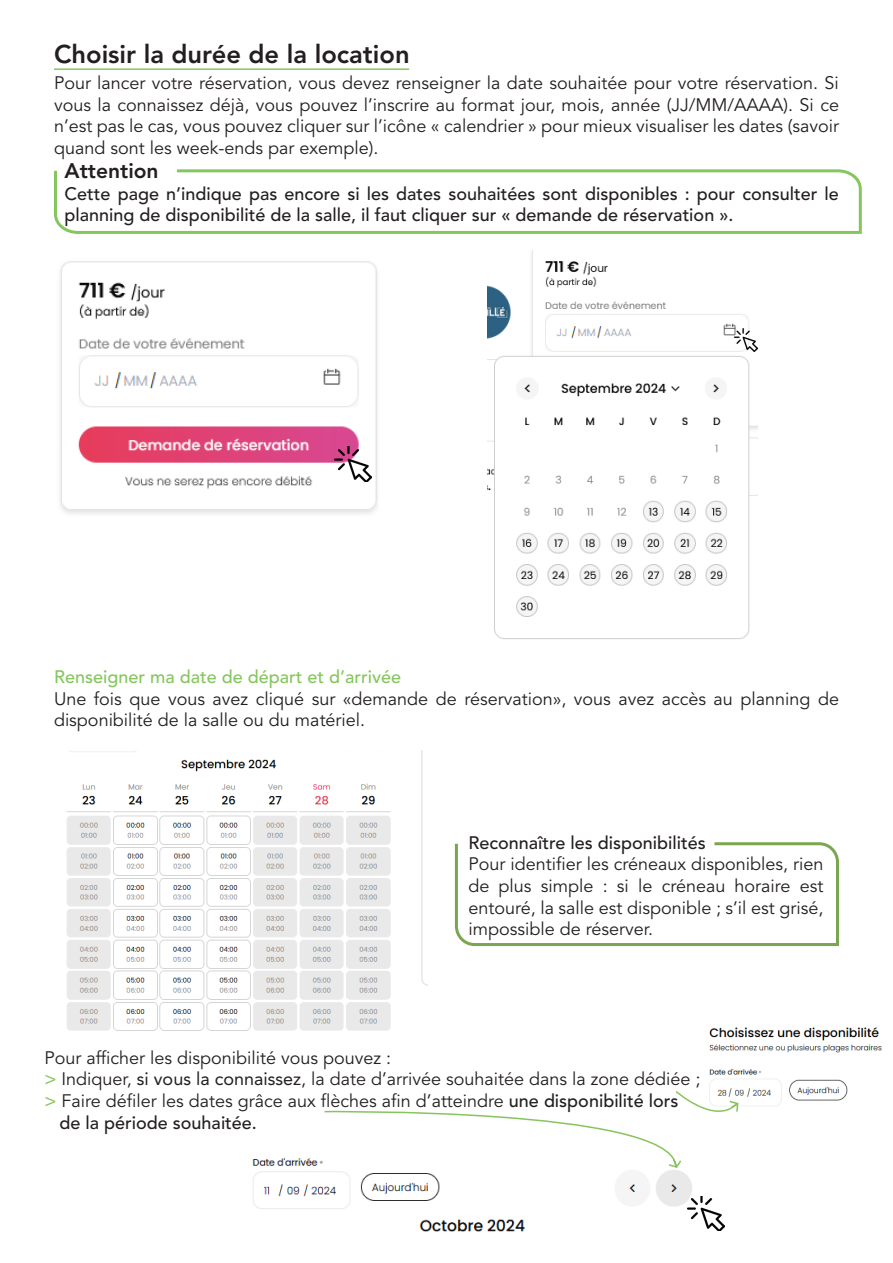
<style>
.page{position:relative;width:893px;height:1263px;background:#fff}
.page>*{position:absolute;margin:0;border:0;box-sizing:border-box;transform-origin:0 0}
.t1{font:800 25.5px "Avenir LT Pro";color:#231f20}
.t2{font:800 21px "Avenir LT Std";color:#231f20}
.t3{font:18px/21.6px "Avenir LT Std";color:#231f20;text-align:justify}
.t4{font:500 18px/21.6px "Avenir LT Std";color:#231f20}
.t5{font:500 18px "Avenir LT Std";color:#85c65d}
.s1{font-weight:500;color:#86c45d}
.s2{font-style:inherit}
.s3{font-weight:500}
</style>
<div class="page">
<img style="left:60px;top:261px;width:317px;height:253px">
<img style="left:488px;top:251px;width:270px;height:388px">
<img style="left:735px;top:329px;width:23px;height:22px">
<svg style="left:54px;top:169px;width:808px;height:65px"></svg>
<img style="left:66px;top:750px;width:361px;height:281px">
<img style="left:334px;top:447px;width:37px;height:34px">
<img style="left:709px;top:1027px;width:173px;height:79px">
<svg style="left:454px;top:842px;width:385px;height:104px"></svg>
<img style="left:252px;top:1157px;width:440px;height:75px">
<img style="left:687px;top:1196px;width:37px;height:34px">
<svg style="left:323px;top:1090px;width:417px;height:80px"></svg>
<hr style="left:54px;top:68px;width:355px;height:2px;background:#86c65a">
<p class="t1" style="left:54px;top:39px;width:357px">Choisir la durée de la location</p>
<p class="t3" style="left:54px;top:73px;width:786px">Pour lancer votre réservation, vous devez renseigner la date souhaitée pour votre réservation. Si vous la connaissez déjà, vous pouvez l’inscrire au format jour, mois, année (JJ/MM/AAAA). Si ce n’est pas le cas, vous pouvez cliquer sur l’icône « calendrier » pour mieux visualiser les dates (savoir quand sont les week-ends par exemple).</p>
<p class="t2" style="left:65px;top:158px;width:96px">Attention</p>
<p class="t4" style="left:65px;top:183px;width:776px">Cette page n’indique pas encore si les dates souhaitées sont disponibles : pour consulter le planning de disponibilité de la salle, il faut cliquer sur « demande de réservation ».</p>
<p class="t5" style="left:54px;top:666px;width:349px">Renseigner ma date de départ et d’arrivée</p>
<p class="t3" style="left:54px;top:688px;width:787px">Une fois que vous avez cliqué sur «demande de réservation», vous avez accès au planning de disponibilité de la salle ou du matériel.</p>
<p class="t4" style="left:468px;top:832px;width:239px">Reconnaître les disponibilités</p>
<p class="t3" style="left:468px;top:854px;width:357px">Pour identifier les créneaux disponibles, rien de plus simple : si le créneau horaire est entouré, la salle est disponible ; s’il est grisé, impossible de réserver.</p>
<p class="t3" style="left:45px;top:1047px;width:348px">Pour afficher les disponibilité vous pouvez :</p>
<p class="t3" style="left:45px;top:1069px;width:657px"><span class="s1">&gt;</span> Indiquer, <span class="s2">si vous la connaissez</span>, la date d’arrivée souhaitée dans la zone dédiée ;</p>
<p class="t3" style="left:45px;top:1090px;width:636px"><span class="s1">&gt;</span> Faire défiler les dates grâce aux flèches afin d’atteindre <span class="s3">une disponibilité lors</span></p>
<p class="t4" style="left:60px;top:1112px;width:199px">de la période souhaitée.</p>
</div>
